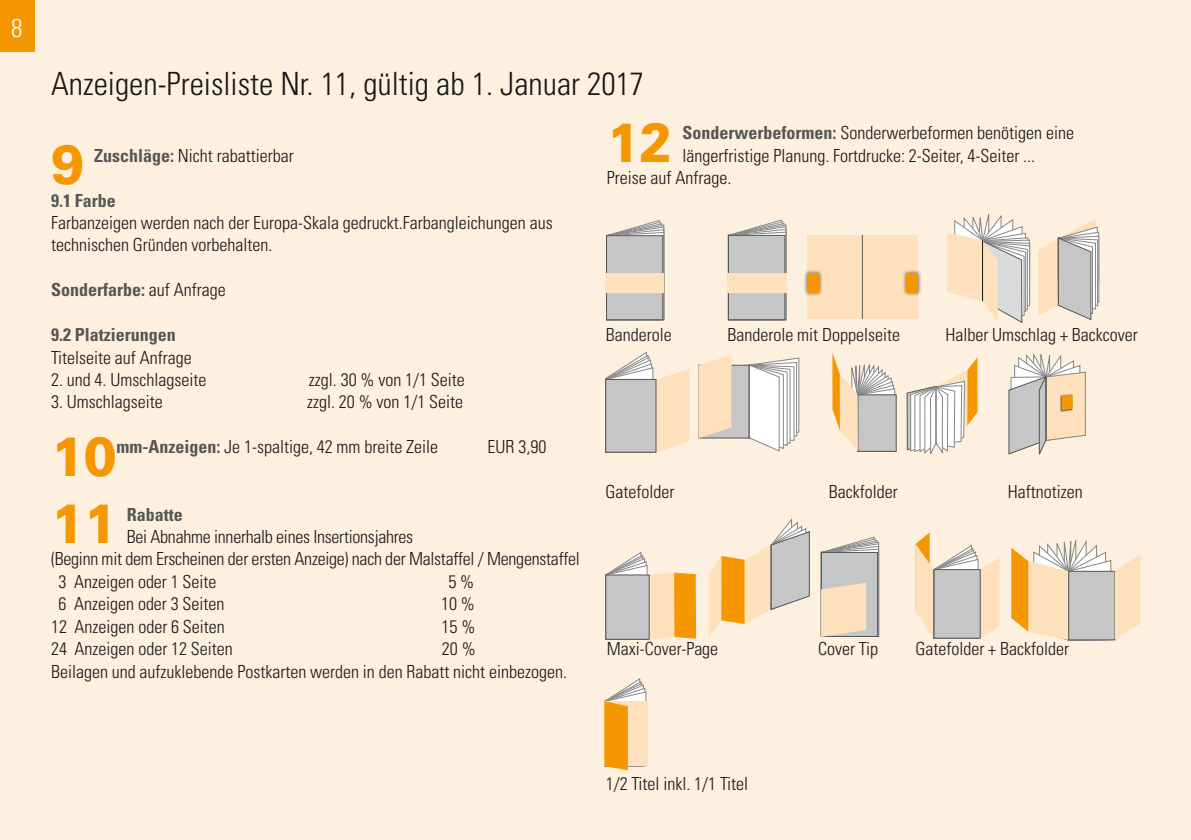
<style>
.page{position:relative;width:1191px;height:840px;background:#fff}
.page>*{position:absolute;margin:0;border:0;box-sizing:border-box;transform-origin:0 0}
.t1{font:900 55.4px "Univers";color:#f49700;scale:.88 1}
.t2{font:300 condensed 32px "Univers";color:#181716}
.t3{font:300 condensed 25.6px "Univers";color:#fff}
.t4{font:300 condensed 18px/22.4px "Univers";color:#181716}
.t5{font:700 condensed 18px "Univers";color:#565655}
.s1{font-weight:700;color:#565655}
.s2{font-weight:300;color:#181716}
</style>
<div class="page">
<div style="left:0;top:0;width:1191px;height:839px;background:#fef0de"></div>
<div style="left:0;top:0;width:34px;height:51px;background:#f49700"></div>
<svg style="left:947px;top:214px;width:83px;height:109px"></svg>
<hr style="left:982px;top:240px;width:1px;height:61px;background:#181716">
<svg style="left:1038px;top:219px;width:61px;height:101px"></svg>
<svg style="left:605px;top:351px;width:84px;height:101px"></svg>
<div style="left:605px;top:379px;width:51px;height:73px;background:#c5c6c6;border:1px solid #565655"></div>
<svg style="left:748px;top:357px;width:51px;height:94px;background:#e8e6e4"></svg>
<div style="left:698px;top:365px;width:51px;height:73px;background:#c5c6c6;border:1px solid #565655"></div>
<svg style="left:698px;top:355px;width:33px;height:83px;background:#f8debd"></svg>
<div style="left:857px;top:394px;width:39px;height:57px;background:#a3a4a4"></div>
<svg style="left:832px;top:353px;width:63px;height:98px"></svg>
<svg style="left:906px;top:358px;width:71px;height:96px"></svg>
<svg style="left:915px;top:532px;width:84px;height:106px"></svg>
<div style="left:933px;top:569px;width:47px;height:69px;background:#c5c6c6;border:1px solid #565655"></div>
<svg style="left:1011px;top:540px;width:129px;height:101px"></svg>
<svg style="left:606px;top:551px;width:90px;height:88px"></svg>
<div style="left:605px;top:574px;width:44px;height:65px;background:#c5c6c6;border:1px solid #565655"></div>
<svg style="left:709px;top:518px;width:101px;height:119px"></svg>
<svg style="left:1008px;top:354px;width:77px;height:101px"></svg>
<svg style="left:607px;top:220px;width:57px;height:100px"></svg>
<div style="left:606px;top:235px;width:57px;height:85px;background:#c5c6c6;border:1px solid #565655"></div>
<div style="left:605px;top:273px;width:59px;height:19px;background:#fee1bc"></div>
<svg style="left:727px;top:219px;width:59px;height:101px"></svg>
<div style="left:728px;top:235px;width:57px;height:85px;background:#c5c6c6;border:1px solid #565655"></div>
<div style="left:727px;top:273px;width:59px;height:19px;background:#fee1bc"></div>
<div style="left:807px;top:235px;width:110px;height:83px;background:#fee1bc"></div>
<hr style="left:862px;top:235px;width:1px;height:83px;background:#565655">
<div style="left:803px;top:269px;width:20px;height:27px;background:#181716;opacity:.75"></div>
<div style="left:807px;top:273px;width:11px;height:19px;background:#f49700"></div>
<div style="left:902px;top:269px;width:20px;height:27px;background:#181716;opacity:.75"></div>
<div style="left:906px;top:273px;width:12px;height:19px;background:#f49700"></div>
<svg style="left:820px;top:536px;width:59px;height:100px;background:#d7ccbd"></svg>
<div style="left:604px;top:701px;width:44px;height:64px;background:#fee1bc"></div>
<svg style="left:604px;top:678px;width:42px;height:91px"></svg>
<h3 class="t3" style="left:11px;top:13px;width:13px">8</h3>
<h2 class="t2" style="left:51px;top:64px;width:594px">Anzeigen-Preisliste Nr. 11, gültig ab 1. Januar 2017</h2>
<h1 class="t1" style="left:51px;top:130px;width:39px">9</h1>
<p class="t4" style="left:94px;top:144px;width:201px"><span class="s1">Zuschläge:</span> Nicht rabattierbar</p>
<p class="t5" style="left:51px;top:189px;width:66px">9.1 Farbe</p>
<p class="t4" style="left:51px;top:211px;width:503px">Farbanzeigen werden nach der Europa-Skala gedruckt.Farbangleichungen aus technischen Gründen vorbehalten.</p>
<p class="t5" style="left:51px;top:279px;width:176px">Sonderfarbe: <span class="s2">auf Anfrage</span></p>
<p class="t5" style="left:51px;top:323px;width:126px">9.2 Platzierungen</p>
<p class="t4" style="left:51px;top:345px;width:142px">Titelseite auf Anfrage</p>
<p class="t4" style="left:51px;top:368px;width:157px">2. und 4. Umschlagseite</p>
<p class="t4" style="left:309px;top:368px;width:157px">zzgl. 30 % von 1/1 Seite</p>
<p class="t4" style="left:51px;top:390px;width:113px">3. Umschlagseite</p>
<p class="t4" style="left:307px;top:390px;width:157px">zzgl. 20 % von 1/1 Seite</p>
<h1 class="t1" style="left:51px;top:421px;width:76px">10</h1>
<p class="t4" style="left:116px;top:435px;width:323px"><span class="s1">mm-Anzeigen:</span> Je 1-spaltige, 42 mm breite Zeile</p>
<p class="t4" style="left:487px;top:435px;width:60px">EUR 3,90</p>
<h1 class="t1" style="left:51px;top:488px;width:76px">11</h1>
<p class="t5" style="left:127px;top:503px;width:58px">Rabatte</p>
<p class="t4" style="left:127px;top:525px;width:288px">Bei Abnahme innerhalb eines Insertionsjahres</p>
<p class="t4" style="left:51px;top:547px;width:530px">(Beginn mit dem Erscheinen der ersten Anzeige) nach der Malstaffel / Mengenstaffel</p>
<p class="t4" style="left:59px;top:569px;width:159px">3 Anzeigen oder 1 Seite</p>
<p class="t4" style="left:448px;top:569px;width:27px">5 %</p>
<p class="t4" style="left:59px;top:592px;width:167px">6 Anzeigen oder 3 Seiten</p>
<p class="t4" style="left:441px;top:592px;width:35px">10 %</p>
<p class="t4" style="left:51px;top:614px;width:175px">12 Anzeigen oder 6 Seiten</p>
<p class="t4" style="left:441px;top:614px;width:35px">15 %</p>
<p class="t4" style="left:51px;top:637px;width:183px">24 Anzeigen oder 12 Seiten</p>
<p class="t4" style="left:51px;top:637px;width:517px;text-indent:391px">20 %<br>Beilagen und aufzuklebende Postkarten werden in den Rabatt nicht einbezogen.</p>
<h1 class="t1" style="left:607px;top:107px;width:76px">12</h1>
<p class="t4" style="left:682px;top:121px;width:393px"><span class="s1">Sonderwerbeformen:</span> Sonderwerbeformen benötigen eine</p>
<p class="t4" style="left:682px;top:144px;width:354px">längerfristige Planung. Fortdrucke: 2-Seiter, 4-Seiter ...</p>
<p class="t4" style="left:607px;top:166px;width:126px">Preise auf Anfrage.</p>
<p class="t4" style="left:606px;top:323px;width:67px">Banderole</p>
<p class="t4" style="left:727px;top:323px;width:174px">Banderole mit Doppelseite</p>
<p class="t4" style="left:945px;top:323px;width:194px">Halber Umschlag + Backcover</p>
<p class="t4" style="left:605px;top:480px;width:70px">Gatefolder</p>
<p class="t4" style="left:828px;top:480px;width:70px">Backfolder</p>
<p class="t4" style="left:1008px;top:480px;width:76px">Haftnotizen</p>
<p class="t4" style="left:607px;top:637px;width:113px">Maxi-Cover-Page</p>
<p class="t4" style="left:818px;top:637px;width:61px">Cover Tip</p>
<p class="t4" style="left:915px;top:637px;width:155px">Gatefolder + Backfolder</p>
<p class="t4" style="left:606px;top:771px;width:144px">1/2 Titel inkl. 1/1 Titel</p>
</div>
